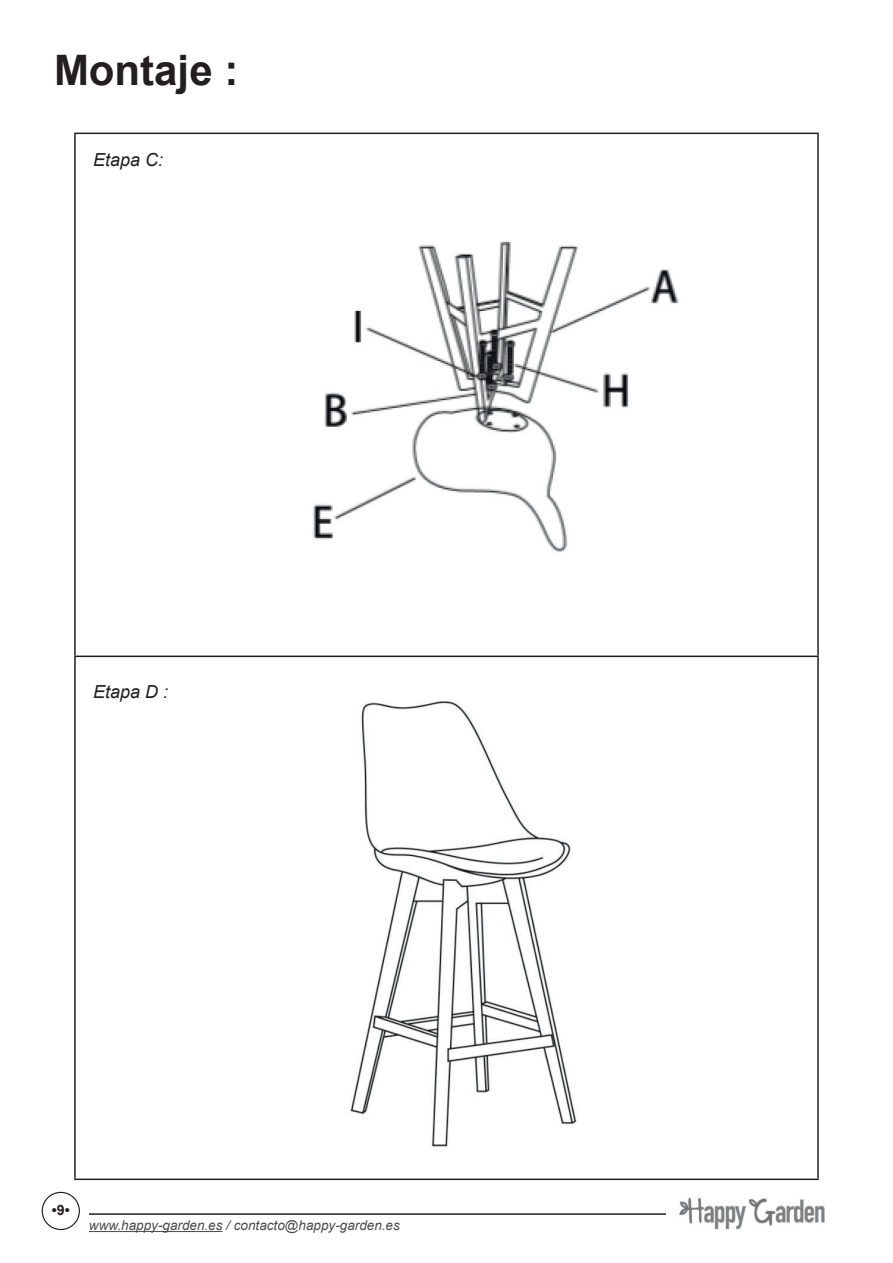
<style>
.page{position:relative;width:893px;height:1263px;background:#fff}
.page>*{position:absolute;margin:0;border:0;box-sizing:border-box;transform-origin:0 0}
.t1{font:700 42px "Arial";color:#231f20}
.t2{font:italic 18px "Arial";color:#231f20}
.t3{font:700 14.25px "Arial";color:#231f20}
.t4{font:italic 13.5px "Arial";color:#4b4c4d}
</style>
<div class="page">
<hr style="left:74px;top:133px;width:745px;height:1px;background:#231f20">
<hr style="left:74px;top:134px;width:2px;height:521px;background:#231f20">
<hr style="left:817px;top:134px;width:2px;height:521px;background:#231f20">
<hr style="left:74px;top:655px;width:745px;height:2px;background:#231f20">
<hr style="left:74px;top:657px;width:2px;height:521px;background:#231f20">
<hr style="left:817px;top:657px;width:2px;height:521px;background:#231f20">
<hr style="left:74px;top:1178px;width:745px;height:2px;background:#231f20">
<hr style="left:89px;top:1213px;width:749px;height:2px;background:#231f20">
<hr style="left:89px;top:1231px;width:134px;height:1px;background:#4b4c4d">
<div style="left:42px;top:1192px;width:38px;height:38px;border:1px solid #231f20;border-radius:50%"></div>
<img style="left:666px;top:1197px;width:172px;height:33px">
<img style="left:312px;top:240px;width:366px;height:313px">
<img style="left:350px;top:701px;width:227px;height:446px">
<h1 class="t1" style="left:54px;top:40px;width:186px">Montaje :</h1>
<h2 class="t2" style="left:93px;top:148px;width:72px">Etapa C:</h2>
<h2 class="t2" style="left:93px;top:680px;width:77px">Etapa D :</h2>
<p class="t3" style="left:52px;top:1199px;width:19px">•9•</p>
<p class="t4" style="left:89px;top:1216px;width:312px">www.happy-garden.es / contacto@happy-garden.es</p>
</div>
